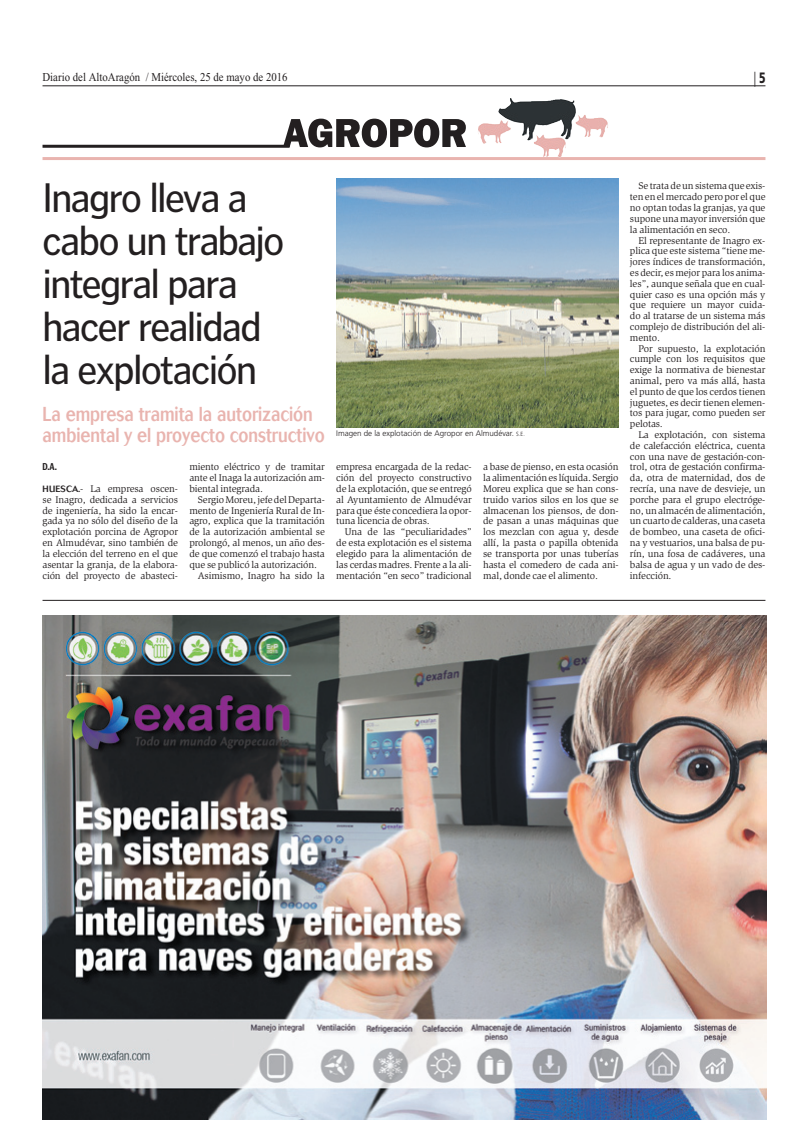
<style>
.page{position:relative;width:808px;height:1143px;background:#fff}
.page>*{position:absolute;margin:0;border:0;box-sizing:border-box;transform-origin:0 0}
.T_4col{font:42px/43px "Poynter Gothic Text";letter-spacing:-.04em;color:#231f20;scale:.9 1}
.SUBTITULO{font:500 20px/21px "Cosmos";color:#e9b4af;scale:.83 1}
._1_1_LASER{font:300 15px "Frutiger";color:#231f20;scale:.7 1}
._1_1_LASER-2{font:12px "Times New Roman";color:#231f20;scale:.9 1}
.TEXTO_2{font:10px/10.8px "Slimbach";letter-spacing:-.01em;color:#231f20;text-align:justify}
.TEXTO_1{font:10px/10.8px "Slimbach";letter-spacing:-.01em;color:#231f20;text-align:justify}
.FIRMA{font:700 condensed 10px "Poynter Gothic Text";color:#231f20}
.PIE_DE_FOTO{font:300 8px "Frutiger";color:#231f20}
.s1{font-weight:900}
.s2{font-family:"Cosmos";font-weight:500;font-size:9px}
.s3{font-size:6px}
</style>
<div class="page">
<hr style="left:43px;top:86px;width:722px;height:1px;background:#231f20">
<hr style="left:43px;top:145px;width:247px;height:3px;background:#231f20">
<svg style="left:283px;top:119px;width:183px;height:28px"></svg>
<hr style="left:43px;top:157px;width:722px;height:3px;background:#e9b4af">
<img style="left:497px;top:99px;width:111px;height:41px">
<img style="left:43px;top:615px;width:723px;height:504px">
<hr style="left:43px;top:600px;width:722px;height:1px;background:#231f20">
<img style="left:336px;top:178px;width:283px;height:249px">
<p class="_1_1_LASER-2" style="left:43px;top:71px;width:274px">Diario del AltoAragón / Miércoles, 25 de mayo de 2016</p>
<p class="_1_1_LASER" style="left:754px;top:69px;width:18px">| <span class="s1">5</span></p>
<p class="T_4col" style="left:43px;top:176px;width:270px">Inagro lleva a cabo un trabajo integral para hacer realidad la explotación</p>
<p class="SUBTITULO" style="left:43px;top:403px;width:342px">La empresa tramita la autorización ambiental y el proyecto constructivo</p>
<p class="FIRMA" style="left:43px;top:461px;width:16px">D.A.</p>
<p class="TEXTO_1" style="left:43px;top:483px;width:137px"><span class="s2">HUESCA.</span>- La empresa oscen&shy;se Inagro, dedicada a servicios de ingeniería, ha sido la encar&shy;gada ya no sólo del diseño de la explotación porcina de Agropor en Almudévar, sino también de la elección del terreno en el que asentar la granja, de la elabora&shy;ción del proyecto de abasteci-</p>
<p class="TEXTO_1" style="left:189px;top:462px;width:137px">miento eléctrico y de tramitar ante el Inaga la autorización am&shy;biental integrada.</p>
<p class="TEXTO_2" style="left:189px;top:494px;width:137px;text-indent:9px">Sergio Moreu, jefe del Departa&shy;mento de Ingeniería Rural de In&shy;agro, explica que la tramitación de la autorización ambiental se prolongó, al menos, un año des&shy;de que comenzó el trabajo hasta que se publicó la autorización.</p>
<p class="TEXTO_2" style="left:198px;top:570px;width:128px">Asimismo, Inagro ha sido la</p>
<p class="PIE_DE_FOTO" style="left:336px;top:429px;width:190px">Imagen de la explotación de Agropor en Almudévar. <span class="s3">s.e.</span></p>
<p class="TEXTO_2" style="left:336px;top:462px;width:137px">empresa encargada de la redac&shy;ción del proyecto constructivo de la explotación, que se entregó al Ayuntamiento de Almudévar para que éste concediera la opor&shy;tuna licencia de obras.</p>
<p class="TEXTO_2" style="left:336px;top:526px;width:137px;text-indent:9px">Una de las “peculiaridades” de esta explotación es el sistema elegido para la alimentación de las cerdas madres. Frente a la ali&shy;mentación “en seco” tradicional</p>
<p class="TEXTO_2" style="left:483px;top:462px;width:137px">a base de pienso, en esta ocasión la alimentación es líquida. Sergio Moreu explica que se han cons&shy;truido varios silos en los que se almacenan los piensos, de don&shy;de pasan a unas máquinas que los mezclan con agua y, desde allí, la pasta o papilla obtenida se transporta por unas tuberías hasta el comedero de cada ani&shy;mal, donde cae el alimento.</p>
<p class="TEXTO_2" style="left:630px;top:181px;width:137px;text-indent:9px">Se trata de un sistema que exis&shy;ten en el mercado pero por el que no optan todas la granjas, ya que supone una mayor inversión que la alimentación en seco.</p>
<p class="TEXTO_2" style="left:630px;top:235px;width:137px;text-indent:9px">El representante de Inagro ex&shy;plica que este sistema “tiene me&shy;jores índices de transformación, es decir, es mejor para los anima&shy;les”, aunque señala que en cual&shy;quier caso es una opción más y que requiere un mayor cuida&shy;do al tratarse de un sistema más complejo de distribución del ali&shy;mento.</p>
<p class="TEXTO_2" style="left:630px;top:343px;width:137px;text-indent:9px">Por supuesto, la explotación cumple con los requisitos que exige la normativa de bienestar animal, pero va más allá, hasta el punto de que los cerdos tienen juguetes, es decir tienen elemen&shy;tos para jugar, como pueden ser pelotas.</p>
<p class="TEXTO_2" style="left:630px;top:429px;width:137px;text-indent:9px">La explotación, con sistema de calefacción eléctrica, cuenta con una nave de gestación-con&shy;trol, otra de gestación confirma&shy;da, otra de maternidad, dos de recría, una nave de desvieje, un porche para el grupo electróge&shy;no, un almacén de alimentación, un cuarto de calderas, una caseta de bombeo, una caseta de ofici&shy;na y vestuarios, una balsa de pu&shy;rín, una fosa de cadáveres, una balsa de agua y un vado de des&shy;infección.</p>
</div>
